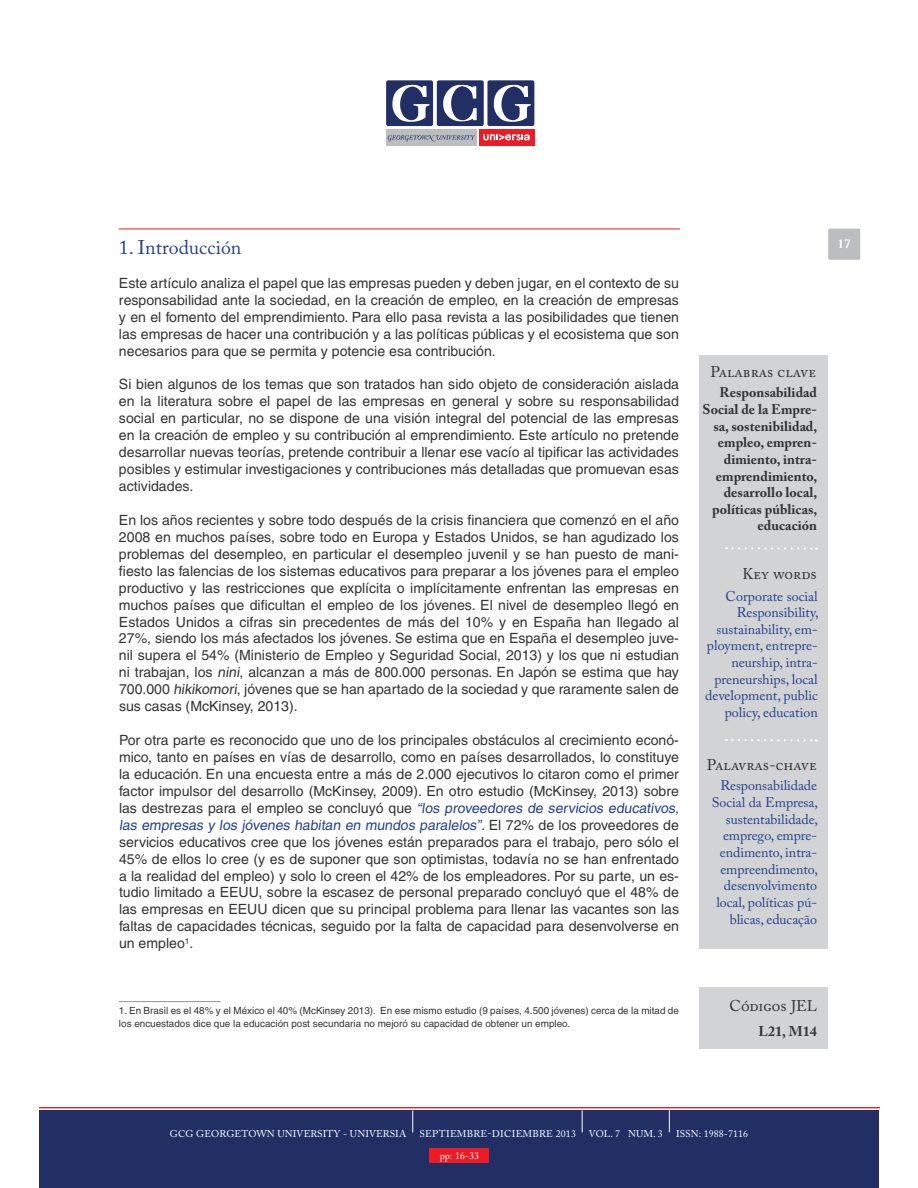
<style>
.page{position:relative;width:918px;height:1188px;background:#fff}
.page>*{position:absolute;margin:0;border:0;box-sizing:border-box;transform-origin:0 0}
.t1{font:19.8px "Adobe Caslon Pro";color:#25408e}
.t2{font:15.45px "Adobe Caslon Pro";color:#323333}
.t3{font:14.1px/17px "Helvetica";color:#323333;text-align:justify}
.t4{font:700 14.1px "Adobe Caslon Pro";letter-spacing:.005em;color:#323333}
.t5{font:13.95px/16.6px "Adobe Caslon Pro";color:#25408e;text-align:right}
.t6{font:700 13.95px/16.6px "Adobe Caslon Pro";color:#323333;text-align:right}
.t7{font:9.9px/12.8px "Helvetica";color:#323333}
.t8{font:9.9px "Adobe Caslon Pro";letter-spacing:.01em;color:#fff}
.s1{color:#25408e}
</style>
<div class="page">
<hr style="left:119px;top:229px;width:561px;height:1px;background:#ed1c24">
<div style="left:39px;top:1110px;width:840px;height:78px;background:#212f65"></div>
<svg style="left:39px;top:1107px;width:840px;height:26px"></svg>
<div style="left:828px;top:229px;width:32px;height:31px;background:#bbbdc0"></div>
<div style="left:386px;top:80px;width:47px;height:46px;background:#212f65;border-radius:2px"></div>
<div style="left:437px;top:80px;width:47px;height:46px;background:#212f65;border-radius:2px"></div>
<div style="left:487px;top:80px;width:47px;height:46px;background:#212f65;border-radius:2px"></div>
<div style="left:479px;top:129px;width:56px;height:17px;background:#ed1c24"></div>
<svg style="left:483px;top:134px;width:47px;height:6px"></svg>
<div style="left:386px;top:129px;width:91px;height:17px;background:#bbbdc0"></div>
<svg style="left:388px;top:135px;width:87px;height:7px"></svg>
<svg style="left:392px;top:85px;width:37px;height:37px"></svg>
<svg style="left:443px;top:85px;width:34px;height:36px"></svg>
<svg style="left:494px;top:85px;width:37px;height:37px"></svg>
<div style="left:699px;top:987px;width:129px;height:61px;background:#d1d3d4"></div>
<div style="left:699px;top:356px;width:129px;height:593px;background:#d1d3d4"></div>
<svg style="left:726px;top:547px;width:91px;height:3px"></svg>
<svg style="left:726px;top:739px;width:91px;height:2px"></svg>
<hr style="left:119px;top:1001px;width:102px;height:1px;background:#939598">
<div style="left:430px;top:1148px;width:59px;height:15px;background:#ed1c24"></div>
<h1 class="t1" style="left:119px;top:240px;width:124px">1. Introducción</h1>
<p class="t3" style="left:119px;top:276px;width:562px">Este artículo analiza el papel que las empresas pueden y deben jugar, en el contexto de su responsabilidad ante la sociedad, en la creación de empleo, en la creación de empresas y en el fomento del emprendimiento. Para ello pasa revista a las posibilidades que tienen las empresas de hacer una contribución y a las políticas públicas y el ecosistema que son necesarios para que se permita y potencie esa contribución.</p>
<p class="t3" style="left:119px;top:377px;width:562px">Si bien algunos de los temas que son tratados han sido objeto de consideración aislada en la literatura sobre el papel de las empresas en general y sobre su responsabilidad social en particular, no se dispone de una visión integral del potencial de las empresas en la creación de empleo y su contribución al emprendimiento. Este artículo no pretende desarrollar nuevas teorías, pretende contribuir a llenar ese vacío al tipificar las actividades posibles y estimular investigaciones y contribuciones más detalladas que promuevan esas actividades.</p>
<p class="t3" style="left:119px;top:513px;width:562px">En los años recientes y sobre todo después de la crisis financiera que comenzó en el año 2008 en muchos países, sobre todo en Europa y Estados Unidos, se han agudizado los problemas del desempleo, en particular el desempleo juvenil y se han puesto de mani&shy;fiesto las falencias de los sistemas educativos para preparar a los jóvenes para el empleo productivo y las restricciones que explícita o implícitamente enfrentan las empresas en muchos países que dificultan el empleo de los jóvenes. El nivel de desempleo llegó en Estados Unidos a cifras sin precedentes de más del 10% y en España han llegado al 27%, siendo los más afectados los jóvenes. Se estima que en España el desempleo juve&shy;nil supera el 54% (Ministerio de Empleo y Seguridad Social, 2013) y los que ni estudian ni trabajan, los nini, alcanzan a más de 800.000 personas. En Japón se estima que hay 700.000 hikikomori, jóvenes que se han apartado de la sociedad y que raramente salen de sus casas (McKinsey, 2013).</p>
<p class="t3" style="left:119px;top:733px;width:563px;text-align:left">Por otra parte es reconocido que uno de los principales obstáculos al crecimiento econó&shy;mico, tanto en países en vías de desarrollo, como en países desarrollados, lo constituye la educación. En una encuesta entre a más de 2.000 ejecutivos lo citaron como el primer factor impulsor del desarrollo (McKinsey, 2009). En otro estudio (McKinsey, 2013) sobre las destrezas para el empleo se concluyó que <span class="s1">“los proveedores de servicios educativos, las empresas y los jóvenes habitan en mundos paralelos”</span>. El 72% de los proveedores de servicios educativos cree que los jóvenes están preparados para el trabajo, pero sólo el 45% de ellos lo cree (y es de suponer que son optimistas, todavía no se han enfrentado a la realidad del empleo) y solo lo creen el 42% de los empleadores. Por su parte, un es&shy;tudio limitado a EEUU, sobre la escasez de personal preparado concluyó que el 48% de las empresas en EEUU dicen que su principal problema para llenar las vacantes son las faltas de capacidades técnicas, seguido por la falta de capacidad para desenvolverse en un empleo<sup>1</sup>.</p>
<p class="t7" style="left:119px;top:1005px;width:561px">1. En Brasil es el 48% y el México el 40% (McKinsey 2013). En ese mismo estudio (9 países, 4.500 jóvenes) cerca de la mitad de los encuestados dice que la educación post secundaria no mejoró su capacidad de obtener un empleo.</p>
<p class="t2" style="left:711px;top:366px;width:107px">Palabras clave</p>
<p class="t6" style="left:703px;top:384px;width:116px">Responsabilidad<br>Social de la Empre&shy;sa, sostenibilidad, empleo, empren&shy;dimiento, intra&shy;emprendimiento, desarrollo local, políticas públicas, educación</p>
<p class="t2" style="left:742px;top:568px;width:76px">Key words</p>
<p class="t5" style="left:705px;top:589px;width:115px">Corporate social<br>Responsibility, sustainability, em&shy;ployment, entrepre&shy;neurship, intra&shy;preneurships, local development, public policy, education</p>
<p class="t2" style="left:707px;top:759px;width:111px">Palavras-chave</p>
<p class="t5" style="left:712px;top:779px;width:108px">Responsabilidade<br>Social da Empresa, sustentabilidade, emprego, empre&shy;endimento, intra&shy;empreendimento, desenvolvimento local, políticas pú&shy;blicas, educação</p>
<p class="t2" style="left:729px;top:1000px;width:89px">Códigos JEL</p>
<p class="t4" style="left:759px;top:1023px;width:60px">L21, M14</p>
<p class="t8" style="left:170px;top:1130px;width:238px">GCG GEORGETOWN UNIVERSITY - UNIVERSIA</p>
<p class="t8" style="left:420px;top:1130px;width:158px">SEPTIEMBRE-DICIEMBRE 2013</p>
<p class="t8" style="left:589px;top:1130px;width:75px">VOL. 7 NUM. 3</p>
<p class="t8" style="left:676px;top:1130px;width:74px">ISSN: 1988-7116</p>
<p class="t8" style="left:440px;top:1152px;width:41px">pp: 16-33</p>
</div>
